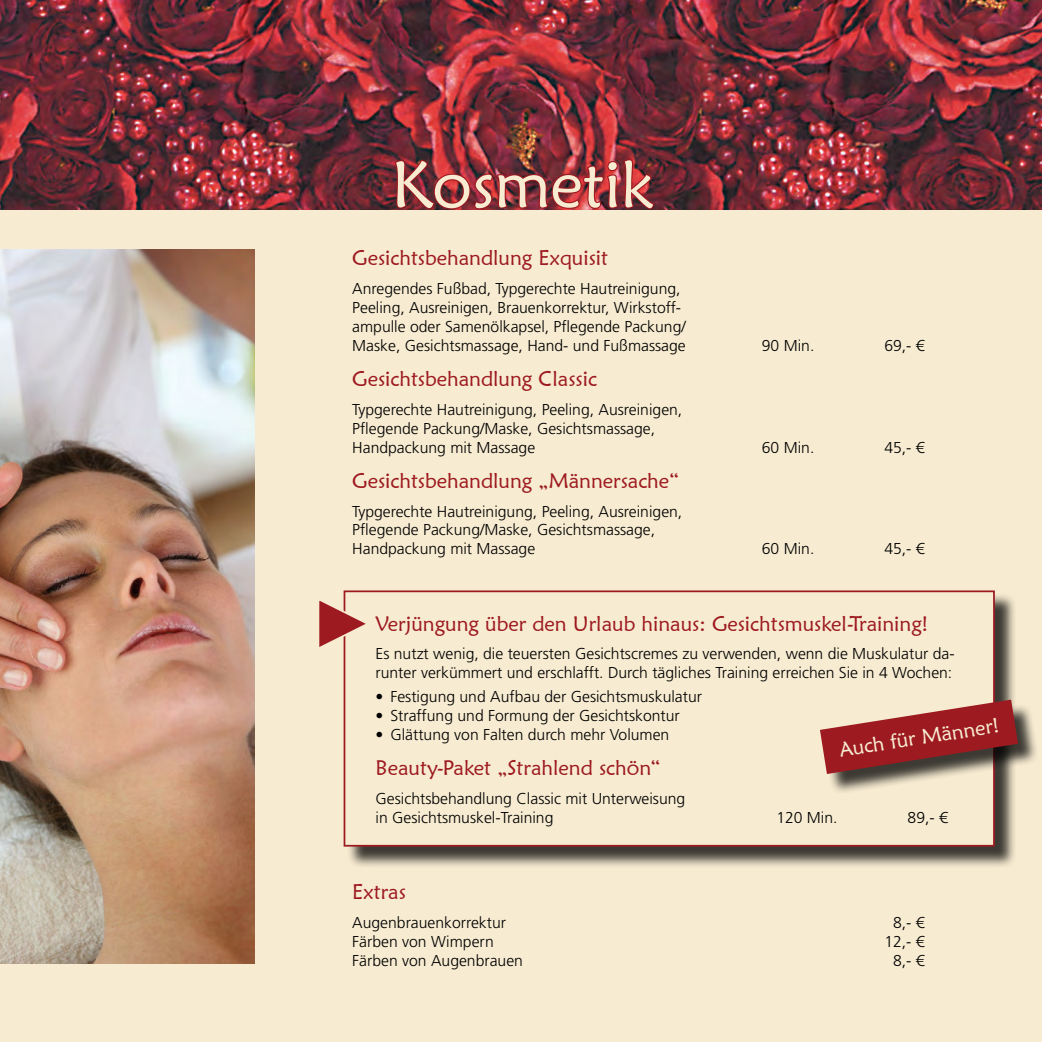
<style>
.page{position:relative;width:1042px;height:1042px;background:#fff}
.page>*{position:absolute;margin:0;border:0;box-sizing:border-box;transform-origin:0 0}
.t1{font:65.8px "Maiandra GD";color:#f7ebd1}
.t2{font:21px "Maiandra GD";color:#9d1a20}
.t3{font:21px "Maiandra GD";color:#f7ebd1}
.t4{font:300 15.75px/18.9px "Frutiger LT";color:#000}
</style>
<div class="page">
<div style="left:0;top:209px;width:1042px;height:833px;background:#f7ebd1"></div>
<img style="left:0;top:0;width:1042px;height:209px">
<div style="left:346px;top:593px;width:670px;height:275px;background:#000;opacity:.75"></div>
<div style="left:344px;top:590px;width:651px;height:256px;background:#f7ebd1;border:2px solid #9d1a20"></div>
<img style="left:393px;top:158px;width:262px;height:53px">
<svg style="left:317px;top:596px;width:49px;height:55px"></svg>
<div style="left:823px;top:703px;width:216px;height:92px;background:#000;opacity:.75"></div>
<svg style="left:820px;top:699px;width:198px;height:75px"></svg>
<img style="left:0;top:249px;width:255px;height:714px">
<h1 class="t1" style="left:391px;top:144px;width:264px">Kosmetik</h1>
<h2 class="t2" style="left:352px;top:245px;width:257px">Gesichtsbehandlung Exquisit</h2>
<p class="t4" style="left:352px;top:279px;width:335px">Anregendes Fußbad, Typgerechte Hautreinigung, Peeling, Ausreinigen, Brauenkorrektur, Wirkstoff&shy;ampulle oder Samenölkapsel, Pflegende Packung/ Maske, Gesichtsmassage, Hand- und Fußmassage</p>
<h2 class="t2" style="left:352px;top:366px;width:246px">Gesichtsbehandlung Classic</h2>
<p class="t4" style="left:352px;top:400px;width:331px">Typgerechte Hautreinigung, Peeling, Ausreinigen,<br>Pflegende Packung/Maske, Gesichtsmassage,<br>Handpackung mit Massage</p>
<h2 class="t2" style="left:352px;top:467px;width:328px">Gesichtsbehandlung „Männersache“</h2>
<p class="t4" style="left:352px;top:502px;width:331px">Typgerechte Hautreinigung, Peeling, Ausreinigen,<br>Pflegende Packung/Maske, Gesichtsmassage,<br>Handpackung mit Massage</p>
<p class="t4" style="left:762px;top:336px;width:54px">90 Min.</p>
<p class="t4" style="left:884px;top:336px;width:42px">69,- €</p>
<p class="t4" style="left:762px;top:438px;width:54px">60 Min.</p>
<p class="t4" style="left:884px;top:438px;width:42px">45,- €</p>
<p class="t4" style="left:762px;top:540px;width:54px">60 Min.</p>
<p class="t4" style="left:884px;top:540px;width:42px">45,- €</p>
<h2 class="t2" style="left:375px;top:610px;width:554px">Verjüngung über den Urlaub hinaus: Gesichtsmuskel-Training!</h2>
<p class="t4" style="left:375px;top:645px;width:581px">Es nutzt wenig, die teuersten Gesichtscremes zu verwenden, wenn die Muskulatur da&shy;runter verkümmert und erschlafft. Durch tägliches Training erreichen Sie in 4 Wochen:</p>
<p class="t4" style="left:375px;top:687px;width:328px">• Festigung und Aufbau der Gesichtsmuskulatur</p>
<p class="t4" style="left:375px;top:706px;width:306px">• Straffung und Formung der Gesichtskontur</p>
<p class="t4" style="left:375px;top:725px;width:295px">• Glättung von Falten durch mehr Volumen</p>
<h2 class="t2" style="left:375px;top:755px;width:286px">Beauty-Paket „Strahlend schön“</h2>
<p class="t4" style="left:375px;top:789px;width:311px">Gesichtsbehandlung Classic mit Unterweisung in Gesichtsmuskel-Training</p>
<h2 class="t3" style="left:837px;top:737px;width:163px;rotate:-9deg">Auch für Männer!</h2>
<p class="t4" style="left:776px;top:808px;width:63px">120 Min.</p>
<p class="t4" style="left:907px;top:808px;width:42px">89,- €</p>
<h2 class="t2" style="left:352px;top:879px;width:55px">Extras</h2>
<p class="t4" style="left:352px;top:913px;width:155px">Augenbrauenkorrektur</p>
<p class="t4" style="left:893px;top:913px;width:33px">8,- €</p>
<p class="t4" style="left:352px;top:932px;width:143px">Färben von Wimpern</p>
<p class="t4" style="left:884px;top:932px;width:42px">12,- €</p>
<p class="t4" style="left:352px;top:951px;width:172px">Färben von Augenbrauen</p>
<p class="t4" style="left:893px;top:951px;width:33px">8,- €</p>
</div>
